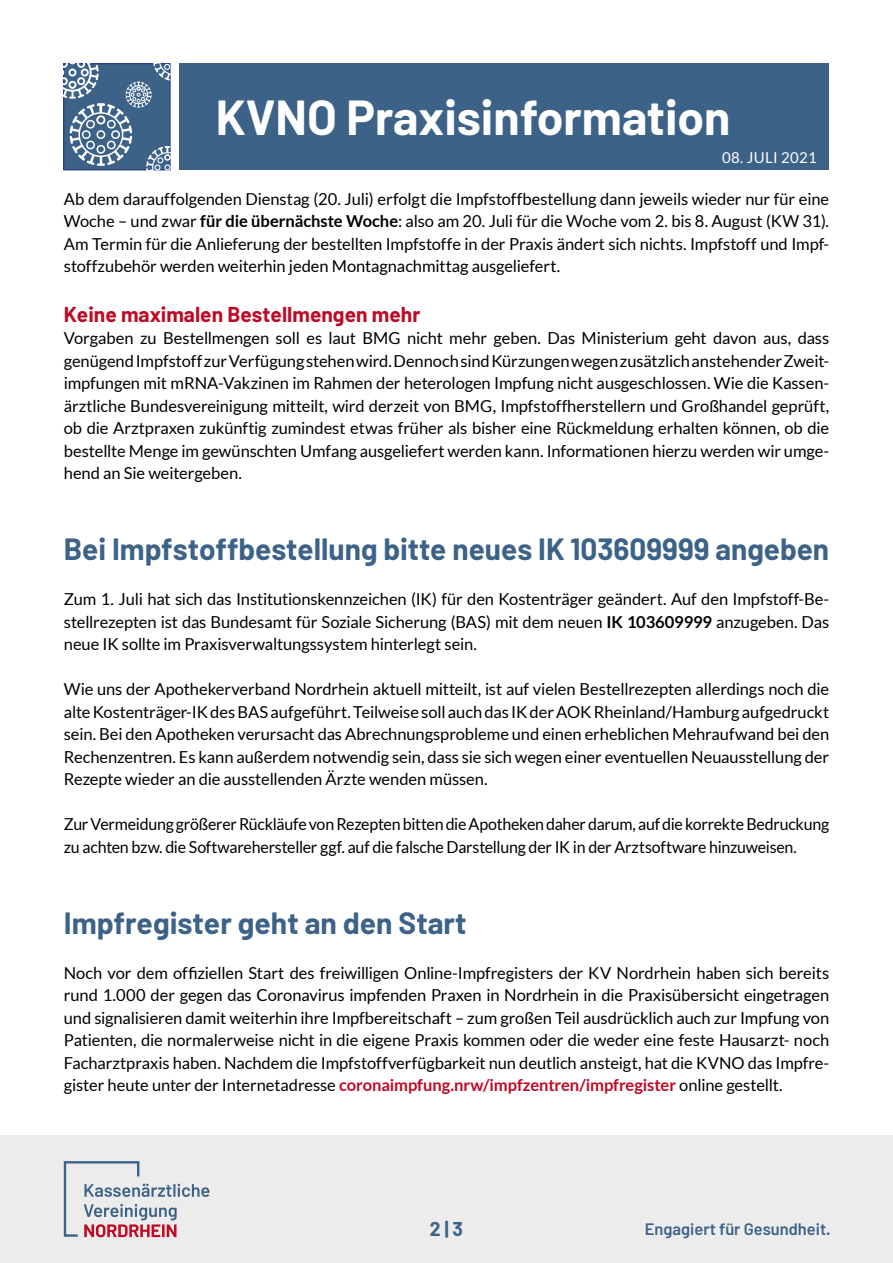
<style>
.page{position:relative;width:893px;height:1263px;background:#fff}
.page>*{position:absolute;margin:0;border:0;box-sizing:border-box;transform-origin:0 0}
.t1{font:700 48px "Barlow";color:#fff}
._1_0_-_Fließtext_11_15{font:700 30px "Barlow";color:#3c6287}
._1_0_-_Fließtext_11_15-2{font:700 21px "Barlow";color:#be0924}
.t2{font:700 19.5px "Barlow";color:#3c6287}
._3_0_-_Numerische_Aufzählung{font:16.5px/22.5px "Lato";letter-spacing:-.01em;color:#000;text-align:justify}
.t3{font:600 16.5px "Barlow";color:#3c6287}
.t4{font:15px "Lato";letter-spacing:.02em;color:#fff}
.s1{font-weight:700}
.s2{font-weight:700;color:#be0924}
</style>
<div class="page">
<div style="left:180px;top:64px;width:649px;height:106px;background:#3c6287"></div>
<svg style="left:64px;top:64px;width:106px;height:106px;background:#5f7e9c"></svg>
<div style="left:0;top:1135px;width:893px;height:128px;background:#ececed"></div>
<svg style="left:64px;top:1161px;width:145px;height:76px"></svg>
<h1 class="t1" style="left:216px;top:88px;width:516px">KVNO Praxisinformation</h1>
<p class="t4" style="left:722px;top:149px;width:96px">08. JULI 2021</p>
<p class="_3_0_-_Numerische_Aufzählung" style="left:64px;top:187px;width:767px">Ab dem darauffolgenden Dienstag (20. Juli) erfolgt die Impfstoffbestellung dann jeweils wieder nur für eine Woche – und zwar <span class="s1">für die übernächste Woche</span>: also am 20. Juli für die Woche vom 2. bis 8. August (KW 31).<br>Am Termin für die Anlieferung der bestellten Impfstoffe in der Praxis ändert sich nichts. Impfstoff und Impf&shy;stoffzubehör werden weiterhin jeden Montagnachmittag ausgeliefert.</p>
<p class="_1_0_-_Fließtext_11_15-2" style="left:64px;top:301px;width:358px">Keine maximalen Bestellmengen mehr</p>
<p class="_3_0_-_Numerische_Aufzählung" style="left:64px;top:327px;width:767px">Vorgaben zu Bestellmengen soll es laut BMG nicht mehr geben. Das Ministerium geht davon aus, dass genügend Impfstoff zur Verfügung stehen wird. Dennoch sind Kürzungen wegen zusätzlich anstehender Zweit&shy;impfungen mit mRNA-Vakzinen im Rahmen der heterologen Impfung nicht ausgeschlossen. Wie die Kassen&shy;ärztliche Bundesvereinigung mitteilt, wird derzeit von BMG, Impfstoffherstellern und Großhandel geprüft, ob die Arztpraxen zukünftig zumindest etwas früher als bisher eine Rückmeldung erhalten können, ob die bestellte Menge im gewünschten Umfang ausgeliefert werden kann. Informationen hierzu werden wir umge&shy;hend an Sie weitergeben.</p>
<p class="_1_0_-_Fließtext_11_15" style="left:64px;top:531px;width:767px">Bei Impfstoffbestellung bitte neues IK 103609999 angeben</p>
<p class="_3_0_-_Numerische_Aufzählung" style="left:64px;top:588px;width:767px">Zum 1. Juli hat sich das Institutionskennzeichen (IK) für den Kostenträger geändert. Auf den Impfstoff-Be&shy;stellrezepten ist das Bundesamt für Soziale Sicherung (BAS) mit dem neuen <span class="s1">IK 103609999</span> anzugeben. Das neue IK sollte im Praxisverwaltungssystem hinterlegt sein.</p>
<p class="_3_0_-_Numerische_Aufzählung" style="left:64px;top:678px;width:767px">Wie uns der Apothekerverband Nordrhein aktuell mitteilt, ist auf vielen Bestellrezepten allerdings noch die alte Kostenträger-IK des BAS aufgeführt. Teilweise soll auch das IK der AOK Rheinland/Hamburg aufgedruckt sein. Bei den Apotheken verursacht das Abrechnungsprobleme und einen erheblichen Mehraufwand bei den Rechenzentren. Es kann außerdem notwendig sein, dass sie sich wegen einer eventuellen Neuausstellung der Rezepte wieder an die ausstellenden Ärzte wenden müssen.</p>
<p class="_3_0_-_Numerische_Aufzählung" style="left:64px;top:813px;width:767px">Zur Vermeidung größerer Rückläufe von Rezepten bitten die Apotheken daher darum, auf die korrekte Bedruckung zu achten bzw. die Softwarehersteller ggf. auf die falsche Darstellung der IK in der Arztsoftware hinzuweisen.</p>
<p class="_1_0_-_Fließtext_11_15" style="left:64px;top:904px;width:404px">Impfregister geht an den Start</p>
<p class="_3_0_-_Numerische_Aufzählung" style="left:64px;top:961px;width:767px">Noch vor dem offiziellen Start des freiwilligen Online-Impfregisters der KV Nordrhein haben sich bereits rund 1.000 der gegen das Coronavirus impfenden Praxen in Nordrhein in die Praxisübersicht eingetragen und signalisieren damit weiterhin ihre Impfbereitschaft – zum großen Teil ausdrücklich auch zur Impfung von Patienten, die normalerweise nicht in die eigene Praxis kommen oder die weder eine feste Hausarzt- noch Facharztpraxis haben. Nachdem die Impfstoffverfügbarkeit nun deutlich ansteigt, hat die KVNO das Impfre&shy;gister heute unter der Internetadresse <span class="s2">coronaimpfung.nrw/impfzentren/impfregister</span> online gestellt.</p>
<p class="t2" style="left:430px;top:1217px;width:35px">2 | 3</p>
<p class="t3" style="left:645px;top:1219px;width:187px">Engagiert für Gesundheit.</p>
</div>
